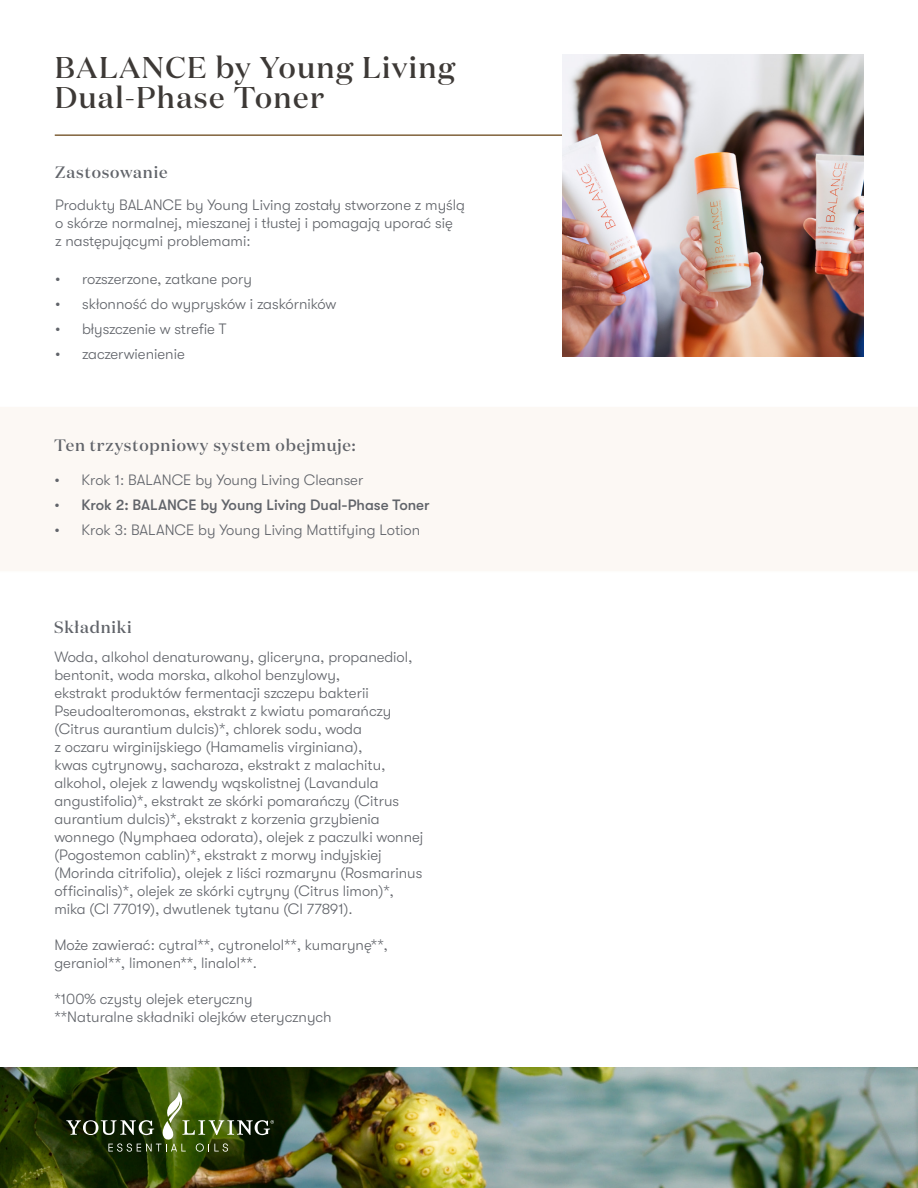
<style>
.page{position:relative;width:918px;height:1188px;background:#fff}
.page>*{position:absolute;margin:0;border:0;box-sizing:border-box;transform-origin:0 0}
.t1{font:500 30px/30px "Domaine Display";letter-spacing:.05em;color:#3d3936}
.t2{font:500 16.5px "Domaine Display";letter-spacing:.05em;color:#61646a}
.t3{font:300 15px/18px "GT Walsheim Pro";color:#61646a}
.t4{font:500 15px "GT Walsheim Pro";color:#61646a}
</style>
<div class="page">
<img style="left:0;top:1067px;width:918px;height:121px">
<div style="left:0;top:407px;width:918px;height:164px;background:#fcf8f4"></div>
<svg style="left:66px;top:1092px;width:208px;height:60px;background:#34461d"></svg>
<hr style="left:55px;top:134px;width:544px;height:2px;background:#80623b">
<img style="left:562px;top:55px;width:302px;height:301px">
<h1 class="t1" style="left:55px;top:52px;width:402px">BALANCE by Young Living<br>Dual-Phase Toner</h1>
<p class="t2" style="left:55px;top:161px;width:114px">Zastosowanie</p>
<p class="t3" style="left:55px;top:196px;width:412px">Produkty BALANCE by Young Living zostały stworzone z myślą o skórze normalnej, mieszanej i tłustej i pomagają uporać się<br>z następującymi problemami:</p>
<p class="t3" style="left:55px;top:270px;width:198px">• rozszerzone, zatkane pory</p>
<p class="t3" style="left:55px;top:295px;width:283px">• skłonność do wyprysków i zaskórników</p>
<p class="t3" style="left:55px;top:320px;width:173px">• błyszczenie w strefie T</p>
<p class="t3" style="left:55px;top:345px;width:131px">• zaczerwienienie</p>
<p class="t2" style="left:54px;top:435px;width:303px">Ten trzystopniowy system obejmuje:</p>
<p class="t3" style="left:54px;top:471px;width:310px">• Krok 1: BALANCE by Young Living Cleanser</p>
<p class="t4" style="left:54px;top:496px;width:377px">• Krok 2: BALANCE by Young Living Dual-Phase Toner</p>
<p class="t3" style="left:54px;top:521px;width:367px">• Krok 3: BALANCE by Young Living Mattifying Lotion</p>
<p class="t2" style="left:54px;top:616px;width:79px">Składniki</p>
<p class="t3" style="left:54px;top:648px;width:370px">Woda, alkohol denaturowany, gliceryna, propanediol, bentonit, woda morska, alkohol benzylowy,<br>ekstrakt produktów fermentacji szczepu bakterii Pseudoalteromonas, ekstrakt z kwiatu pomarańczy (Citrus aurantium dulcis)*, chlorek sodu, woda<br>z oczaru wirginijskiego (Hamamelis virginiana),<br>kwas cytrynowy, sacharoza, ekstrakt z malachitu, alkohol, olejek z lawendy wąskolistnej (Lavandula angustifolia)*, ekstrakt ze skórki pomarańczy (Citrus aurantium dulcis)*, ekstrakt z korzenia grzybienia wonnego (Nymphaea odorata), olejek z paczulki wonnej (Pogostemon cablin)*, ekstrakt z morwy indyjskiej (Morinda citrifolia), olejek z liści rozmarynu (Rosmarinus officinalis)*, olejek ze skórki cytryny (Citrus limon)*, mika (CI 77019), dwutlenek tytanu (CI 77891).</p>
<p class="t3" style="left:54px;top:936px;width:335px">Może zawierać: cytral**, cytronelol**, kumarynę**, geraniol**, limonen**, linalol**.</p>
<p class="t3" style="left:54px;top:990px;width:279px">*100% czysty olejek eteryczny **Naturalne składniki olejków eterycznych</p>
</div>
